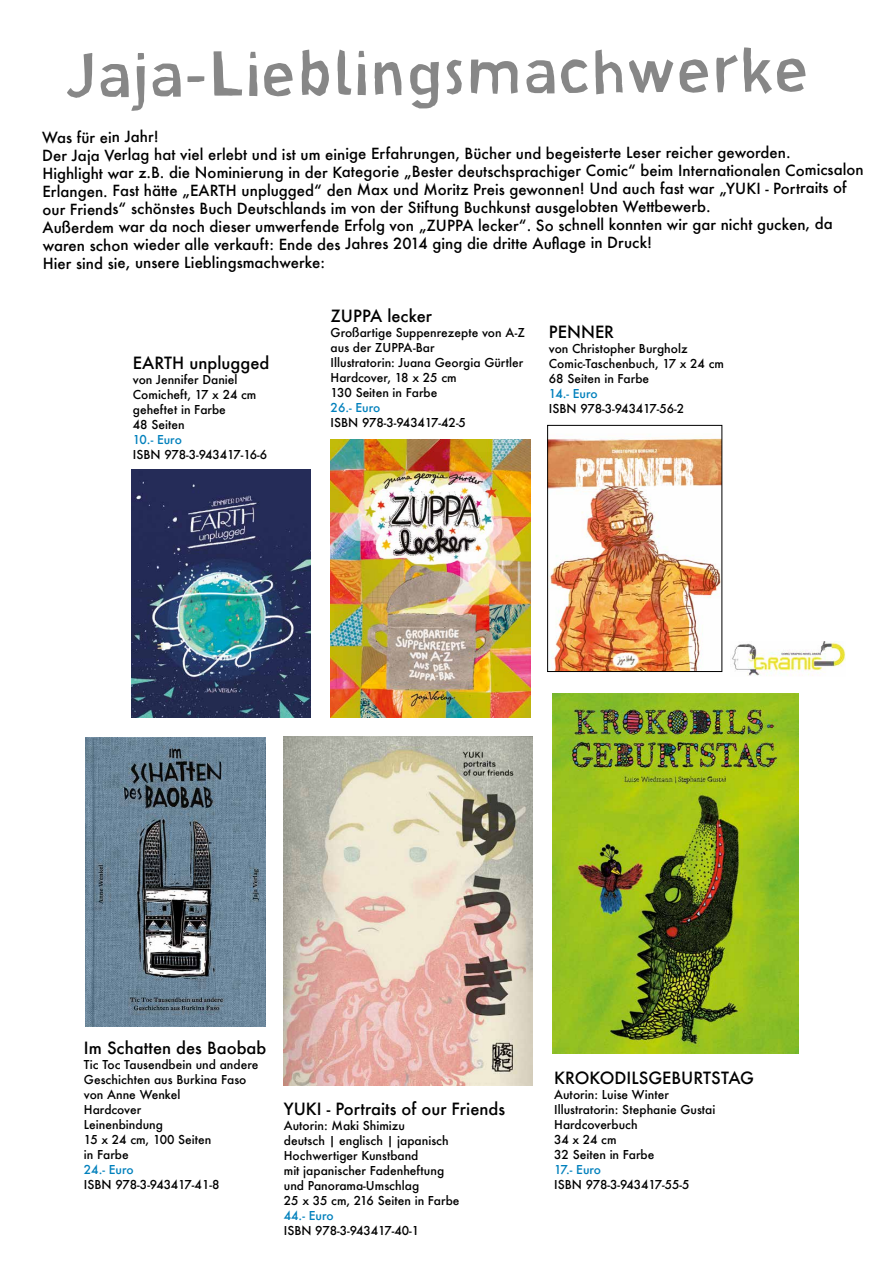
<style>
.page{position:relative;width:893px;height:1263px;background:#fff}
.page>*{position:absolute;margin:0;border:0;box-sizing:border-box;transform-origin:0 0}
.t1{font:67.5px "Charlottine Mince";color:#878787}
.t2{font:500 16.5px "Futura";color:#000}
.t3{font:500 15px/18px "Futura";letter-spacing:-.005em;color:#000}
.t4{font:500 12px/15px "Futura";color:#000}
.t5{font:500 12px "Futura";color:#0080bc}
</style>
<div class="page">
<img style="left:331px;top:440px;width:200px;height:278px">
<img style="left:553px;top:693px;width:245px;height:360px">
<img style="left:132px;top:469px;width:178px;height:248px">
<img style="left:85px;top:738px;width:180px;height:288px">
<img style="left:284px;top:737px;width:248px;height:348px">
<img style="left:549px;top:437px;width:171px;height:233px">
<div style="left:547px;top:425px;width:175px;height:247px;border:1px solid #000"></div>
<img style="left:732px;top:641px;width:113px;height:35px">
<h1 class="t1" style="left:63px;top:40px;width:746px;rotate:-1deg">Jaja-Lieblingsmachwerke</h1>
<p class="t3" style="left:42px;top:128px;width:823px">Was für ein Jahr!<br>Der Jaja Verlag hat viel erlebt und ist um einige Erfahrungen, Bücher und begeisterte Leser reicher geworden.<br>Highlight war z.B. die Nominierung in der Kategorie „Bester deutschsprachiger Comic“ beim Internationalen Comicsalon Erlangen. Fast hätte „EARTH unplugged“ den Max und Moritz Preis gewonnen! Und auch fast war „YUKI - Portraits of our Friends“ schönstes Buch Deutschlands im von der Stiftung Buchkunst ausgelobten Wettbewerb.<br>Außerdem war da noch dieser umwerfende Erfolg von „ZUPPA lecker“. So schnell konnten wir gar nicht gucken, da waren schon wieder alle verkauft: Ende des Jahres 2014 ging die dritte Auflage in Druck!<br>Hier sind sie, unsere Lieblingsmachwerke:</p>
<h2 class="t2" style="left:133px;top:351px;width:138px">EARTH unplugged</h2>
<p class="t4" style="left:133px;top:372px;width:125px">von Jennifer Daniel<br>Comicheft, 17 x 24 cm geheftet in Farbe<br>48 Seiten</p>
<p class="t5" style="left:133px;top:431px;width:51px">10.- Euro</p>
<p class="t4" style="left:133px;top:447px;width:136px">ISBN 978-3-943417-16-6</p>
<h2 class="t2" style="left:331px;top:304px;width:103px">ZUPPA lecker</h2>
<p class="t4" style="left:331px;top:325px;width:196px">Großartige Suppenrezepte von A-Z aus der ZUPPA-Bar<br>Illustratorin: Juana Georgia Gürtler<br>Hardcover, 18 x 25 cm<br>130 Seiten in Farbe</p>
<p class="t5" style="left:331px;top:399px;width:51px">26.- Euro</p>
<p class="t4" style="left:331px;top:415px;width:137px">ISBN 978-3-943417-42-5</p>
<h2 class="t2" style="left:549px;top:320px;width:67px">PENNER</h2>
<p class="t4" style="left:549px;top:341px;width:176px">von Christopher Burgholz<br>Comic-Taschenbuch, 17 x 24 cm<br>68 Seiten in Farbe</p>
<p class="t5" style="left:549px;top:385px;width:50px">14.- Euro</p>
<p class="t4" style="left:549px;top:401px;width:137px">ISBN 978-3-943417-56-2</p>
<h2 class="t2" style="left:84px;top:1036px;width:184px">Im Schatten des Baobab</h2>
<p class="t4" style="left:84px;top:1056px;width:176px">Tic Toc Tausendbein und andere<br>Geschichten aus Burkina Faso von Anne Wenkel<br>Hardcover<br>Leinenbindung<br>15 x 24 cm, 100 Seiten<br>in Farbe</p>
<p class="t5" style="left:84px;top:1161px;width:51px">24.- Euro</p>
<p class="t4" style="left:84px;top:1176px;width:137px">ISBN 978-3-943417-41-8</p>
<h2 class="t2" style="left:284px;top:1097px;width:223px">YUKI - Portraits of our Friends</h2>
<p class="t4" style="left:284px;top:1118px;width:177px">Autorin: Maki Shimizu<br>deutsch | englisch | japanisch<br>Hochwertiger Kunstband<br>mit japanischer Fadenheftung und Panorama-Umschlag<br>25 x 35 cm, 216 Seiten in Farbe</p>
<p class="t5" style="left:284px;top:1207px;width:51px">44.- Euro</p>
<p class="t4" style="left:284px;top:1223px;width:137px">ISBN 978-3-943417-40-1</p>
<h2 class="t2" style="left:554px;top:1066px;width:201px">KROKODILSGEBURTSTAG</h2>
<p class="t4" style="left:554px;top:1087px;width:163px">Autorin: Luise Winter<br>Illustratorin: Stephanie Gustai<br>Hardcoverbuch<br>34 x 24 cm<br>32 Seiten in Farbe</p>
<p class="t5" style="left:554px;top:1161px;width:48px">17.- Euro</p>
<p class="t4" style="left:554px;top:1177px;width:137px">ISBN 978-3-943417-55-5</p>
</div>
